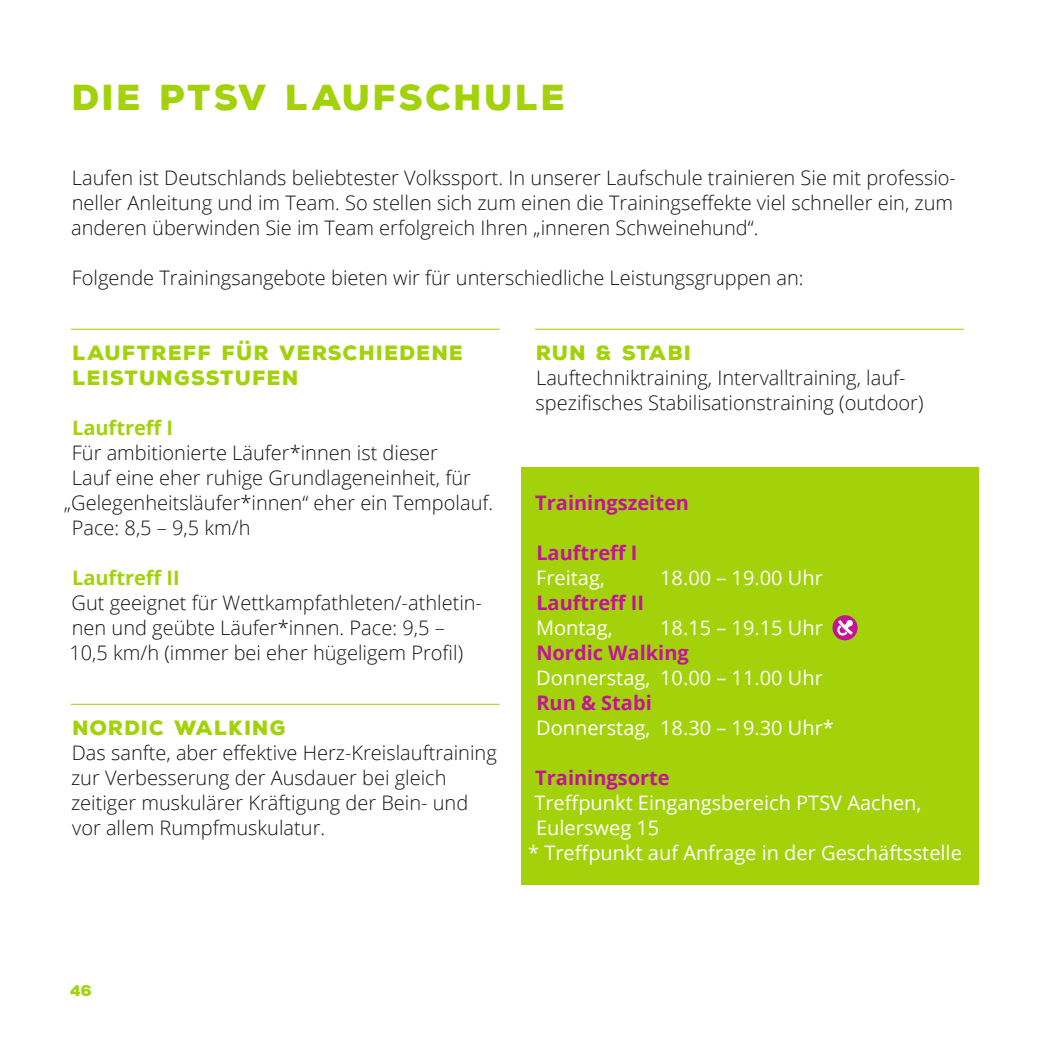
<style>
.page{position:relative;width:1049px;height:1049px;background:#fff}
.page>*{position:absolute;margin:0;border:0;box-sizing:border-box;transform-origin:0 0}
.t1{font:900 35px "Nexa Rust Sans";letter-spacing:.07em;color:#a3d20b}
.t2{font:300 20px/25px "Open Sans";color:#131413}
.t3{font:20px "Open Sans";color:#fff}
.t4{font:700 20px "Open Sans";color:#c31498}
.t5{font:900 20px/25px "Nexa Rust Sans";letter-spacing:.06em;color:#a3d20b}
.t6{font:700 20px "Open Sans";color:#a3d20b}
.t7{font:900 15px "Nexa Rust Sans";color:#a3d20b}
</style>
<div class="page">
<hr style="left:71px;top:704px;width:429px;height:1px;background:#a3d20b">
<hr style="left:535px;top:329px;width:429px;height:1px;background:#a3d20b">
<hr style="left:71px;top:329px;width:429px;height:1px;background:#a3d20b">
<div style="left:521px;top:467px;width:457px;height:418px;background:#a3d20b"></div>
<div style="left:832px;top:615px;width:25px;height:25px;background:#c31498;border-radius:50%"></div>
<svg style="left:837px;top:620px;width:16px;height:16px"></svg>
<h1 class="t1" style="left:73px;top:74px;width:495px">DIE PTSV LAUFSCHULE</h1>
<p class="t2" style="left:71px;top:165px;width:886px">Laufen ist Deutschlands beliebtester Volkssport. In unserer Laufschule trainieren Sie mit professio&shy;neller Anleitung und im Team. So stellen sich zum einen die Trainingseffekte viel schneller ein, zum anderen überwinden Sie im Team erfolgreich Ihren „inneren Schweinehund“.</p>
<p class="t2" style="left:72px;top:265px;width:733px">Folgende Trainingsangebote bieten wir für unterschiedliche Leistungsgruppen an:</p>
<p class="t5" style="left:73px;top:341px;width:392px">LAUFTREFF FÜR VERSCHIEDENE<br>LEISTUNGSSTUFEN</p>
<p class="t6" style="left:72px;top:414px;width:103px">Lauftreff I</p>
<p class="t2" style="left:72px;top:440px;width:368px">Für ambitionierte Läufer*innen ist dieser</p>
<p class="t2" style="left:72px;top:465px;width:401px">Lauf eine eher ruhige Grundlageneinheit, für</p>
<p class="t2" style="left:64px;top:490px;width:431px">„Gelegenheitsläufer*innen“ eher ein Tempolauf.</p>
<p class="t2" style="left:72px;top:515px;width:180px">Pace: 8,5 – 9,5 km/h</p>
<p class="t6" style="left:72px;top:564px;width:109px">Lauftreff II</p>
<p class="t2" style="left:69px;top:590px;width:414px">Gut geeignet für Wettkampfathleten/-athletin&shy;nen und geübte Läufer*innen. Pace: 9,5 –<br>10,5 km/h (immer bei eher hügeligem Profil)</p>
<p class="t5" style="left:73px;top:716px;width:215px">NORDIC WALKING</p>
<p class="t2" style="left:71px;top:740px;width:427px">Das sanfte, aber effektive Herz-Kreislauftraining zur Verbesserung der Ausdauer bei gleich zeitiger muskulärer Kräftigung der Bein- und vor allem Rumpfmuskulatur.</p>
<p class="t5" style="left:537px;top:341px;width:156px">RUN &amp; STABI</p>
<p class="t2" style="left:536px;top:365px;width:389px">Lauftechniktraining, Intervalltraining, lauf&shy;spezifisches Stabilisationstraining (outdoor)</p>
<p class="t4" style="left:535px;top:489px;width:155px">Trainingszeiten</p>
<p class="t4" style="left:536px;top:539px;width:103px">Lauftreff I</p>
<p class="t3" style="left:536px;top:564px;width:70px">Freitag,</p>
<p class="t3" style="left:660px;top:564px;width:164px">18.00 – 19.00 Uhr</p>
<p class="t4" style="left:536px;top:589px;width:109px">Lauftreff II</p>
<p class="t3" style="left:536px;top:614px;width:78px">Montag,</p>
<p class="t3" style="left:660px;top:614px;width:164px">18.15 – 19.15 Uhr</p>
<p class="t4" style="left:536px;top:639px;width:154px">Nordic Walking</p>
<p class="t3" style="left:536px;top:664px;width:288px">Donnerstag, 10.00 – 11.00 Uhr</p>
<p class="t4" style="left:536px;top:689px;width:117px">Run &amp; Stabi</p>
<p class="t3" style="left:536px;top:714px;width:299px">Donnerstag, 18.30 – 19.30 Uhr*</p>
<p class="t4" style="left:535px;top:764px;width:136px">Trainingsorte</p>
<p class="t3" style="left:534px;top:789px;width:388px">Treffpunkt Eingangsbereich PTSV Aachen,</p>
<p class="t3" style="left:536px;top:814px;width:125px">Eulersweg 15</p>
<p class="t3" style="left:528px;top:839px;width:435px">* Treffpunkt auf Anfrage in der Geschäftsstelle</p>
<p class="t7" style="left:70px;top:980px;width:23px">46</p>
</div>
